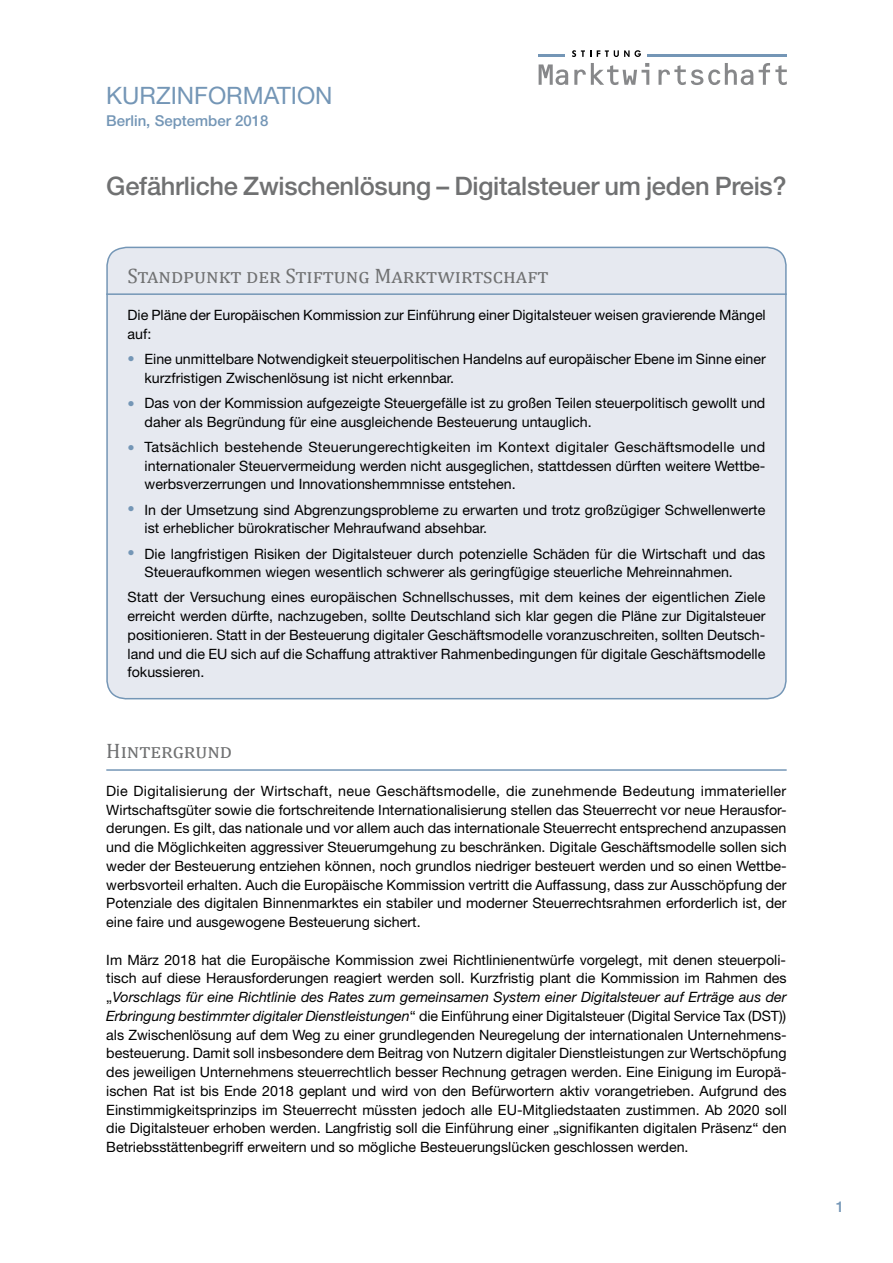
<style>
.page{position:relative;width:893px;height:1263px;background:#fff}
.page>*{position:absolute;margin:0;border:0;box-sizing:border-box;transform-origin:0 0}
.t1{font:500 25.5px "Helvetica Neue";letter-spacing:-.01em;color:#707172}
.t2{font:24px "Helvetica Neue";color:#7496b6}
.t3{font:21px "Cambria";color:#707172}
.t4{font:500 15px "Helvetica Neue";color:#7496b6}
.t5{font:14.25px/18.8px "Helvetica Neue";color:#000}
.t6{font:12px "Arial";color:#7496b6}
.s1{font-style:italic}
</style>
<div class="page">
<div style="left:106px;top:246px;width:681px;height:454px;background:#e6e9f0"></div>
<svg style="left:539px;top:64px;width:29px;height:21px"></svg>
<svg style="left:574px;top:63px;width:75px;height:22px"></svg>
<svg style="left:658px;top:63px;width:95px;height:22px"></svg>
<svg style="left:759px;top:63px;width:28px;height:22px"></svg>
<svg style="left:572px;top:50px;width:19px;height:7px"></svg>
<svg style="left:597px;top:50px;width:44px;height:7px"></svg>
<hr style="left:539px;top:55px;width:26px;height:2px;background:#7496b6">
<hr style="left:647px;top:55px;width:139px;height:2px;background:#7496b6">
<hr style="left:106px;top:293px;width:681px;height:2px;background:#7496b6">
<hr style="left:106px;top:769px;width:681px;height:2px;background:#7496b6">
<h2 class="t2" style="left:106px;top:81px;width:228px">KURZINFORMATION</h2>
<p class="t4" style="left:106px;top:112px;width:164px">Berlin, September 2018</p>
<h1 class="t1" style="left:106px;top:170px;width:682px">Gefährliche Zwischenlösung – Digitalsteuer um jeden Preis?</h1>
<h3 class="t3" style="left:128px;top:263px;width:422px">Standpunkt der Stiftung Marktwirtschaft</h3>
<p class="t5" style="left:128px;top:306px;width:640px">Die Pläne der Europäischen Kommission zur Einführung einer Digitalsteuer weisen gravierende Mängel auf:</p>
<p class="t5" style="left:145px;top:350px;width:623px">Eine unmittelbare Notwendigkeit steuerpolitischen Handelns auf europäischer Ebene im Sinne einer kurzfristigen Zwischenlösung ist nicht erkennbar.</p>
<p class="t5" style="left:145px;top:393px;width:622px">Das von der Kommission aufgezeigte Steuergefälle ist zu großen Teilen steuerpolitisch gewollt und daher als Begründung für eine ausgleichende Besteuerung untauglich.</p>
<p class="t5" style="left:145px;top:437px;width:622px;text-align:justify">Tatsächlich bestehende Steuerungerechtigkeiten im Kontext digitaler Geschäftsmodelle und internationaler Steuervermeidung werden nicht ausgeglichen, stattdessen dürften weitere Wettbe&shy;werbsverzerrungen und Innovationshemmnisse entstehen.</p>
<p class="t5" style="left:145px;top:500px;width:622px">In der Umsetzung sind Abgrenzungsprobleme zu erwarten und trotz großzügiger Schwellenwerte ist erheblicher bürokratischer Mehraufwand absehbar.</p>
<p class="t5" style="left:145px;top:544px;width:622px">Die langfristigen Risiken der Digitalsteuer durch potenzielle Schäden für die Wirtschaft und das<br>Steueraufkommen wiegen wesentlich schwerer als geringfügige steuerliche Mehreinnahmen.</p>
<p class="t5" style="left:128px;top:588px;width:639px;text-align:justify">Statt der Versuchung eines europäischen Schnellschusses, mit dem keines der eigentlichen Ziele erreicht werden dürfte, nachzugeben, sollte Deutschland sich klar gegen die Pläne zur Digitalsteuer positionieren. Statt in der Besteuerung digitaler Geschäftsmodelle voranzuschreiten, sollten Deutsch&shy;land und die EU sich auf die Schaffung attraktiver Rahmenbedingungen für digitale Geschäftsmodelle fokussieren.</p>
<p class="t6" style="left:128px;top:350px;width:9px">●</p>
<p class="t6" style="left:128px;top:394px;width:9px">●</p>
<p class="t6" style="left:128px;top:438px;width:9px">●</p>
<p class="t6" style="left:128px;top:500px;width:9px">●</p>
<p class="t6" style="left:128px;top:543px;width:9px">●</p>
<h3 class="t3" style="left:106px;top:739px;width:127px">Hintergrund</h3>
<p class="t5" style="left:106px;top:781px;width:682px;text-align:justify">Die Digitalisierung der Wirtschaft, neue Geschäftsmodelle, die zunehmende Bedeutung immaterieller Wirtschaftsgüter sowie die fortschreitende Internationalisierung stellen das Steuerrecht vor neue Herausfor&shy;derungen. Es gilt, das nationale und vor allem auch das internationale Steuerrecht entsprechend anzupassen und die Möglichkeiten aggressiver Steuerumgehung zu beschränken. Digitale Geschäftsmodelle sollen sich weder der Besteuerung entziehen können, noch grundlos niedriger besteuert werden und so einen Wettbe&shy;werbsvorteil erhalten. Auch die Europäische Kommission vertritt die Auffassung, dass zur Ausschöpfung der Potenziale des digitalen Binnenmarktes ein stabiler und moderner Steuerrechtsrahmen erforderlich ist, der eine faire und ausgewogene Besteuerung sichert.</p>
<p class="t5" style="left:106px;top:950px;width:682px;text-align:justify">Im März 2018 hat die Europäische Kommission zwei Richtlinienentwürfe vorgelegt, mit denen steuerpoli&shy;tisch auf diese Herausforderungen reagiert werden soll. Kurzfristig plant die Kommission im Rahmen des „<span class="s1">Vorschlags für eine Richtlinie des Rates zum gemeinsamen System einer Digitalsteuer auf Erträge aus der Erbringung bestimmter digitaler Dienstleistungen</span>“ die Einführung einer Digitalsteuer (Digital Service Tax (DST)) als Zwischenlösung auf dem Weg zu einer grundlegenden Neuregelung der internationalen Unternehmens&shy;besteuerung. Damit soll insbesondere dem Beitrag von Nutzern digitaler Dienstleistungen zur Wertschöpfung des jeweiligen Unternehmens steuerrechtlich besser Rechnung getragen werden. Eine Einigung im Europä&shy;ischen Rat ist bis Ende 2018 geplant und wird von den Befürwortern aktiv vorangetrieben. Aufgrund des Einstimmigkeitsprinzips im Steuerrecht müssten jedoch alle EU-Mitgliedstaaten zustimmen. Ab 2020 soll die Digitalsteuer erhoben werden. Langfristig soll die Einführung einer „signifikanten digitalen Präsenz“ den Betriebsstättenbegriff erweitern und so mögliche Besteuerungslücken geschlossen werden.</p>
<p class="t4" style="left:836px;top:1198px;width:10px">1</p>
</div>
